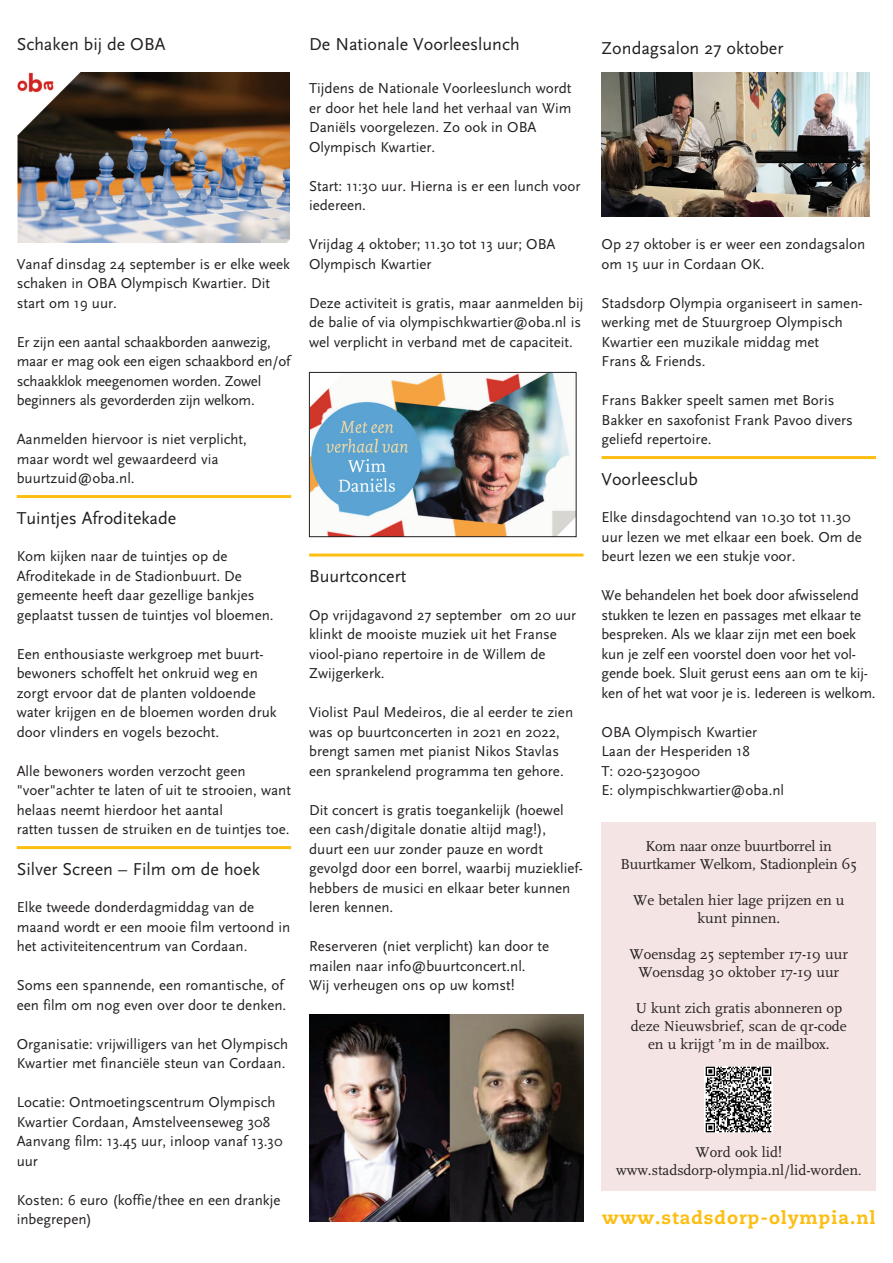
<style>
.page{position:relative;width:893px;height:1263px;background:#fff}
.page>*{position:absolute;margin:0;border:0;box-sizing:border-box;transform-origin:0 0}
.t1{font:18px "Scala Sans";color:#231f20}
.t2{font:800 18px "Caecilia";letter-spacing:.055em;color:#fdbe12}
.t3{font:15px/19.5px "Scala Sans";color:#231f20}
.t4{font:15px/18px "Scala";color:#231f20;text-align:center}
.s1{font-size:13.5px}
</style>
<div class="page">
<hr style="left:17px;top:495px;width:274px;height:3px;background:#fdbe12">
<hr style="left:17px;top:846px;width:274px;height:3px;background:#fdbe12">
<hr style="left:309px;top:553px;width:275px;height:3px;background:#fdbe12">
<hr style="left:602px;top:456px;width:274px;height:3px;background:#fdbe12">
<img style="left:309px;top:1014px;width:275px;height:208px">
<div style="left:602px;top:822px;width:274px;height:368px;background:#f5e4e4"></div>
<svg style="left:705px;top:1066px;width:68px;height:67px"></svg>
<img style="left:706px;top:1066px;width:66px;height:67px">
<img style="left:601px;top:73px;width:268px;height:143px">
<img style="left:17px;top:73px;width:273px;height:170px">
<img style="left:311px;top:374px;width:263px;height:161px">
<div style="left:309px;top:372px;width:267px;height:165px;border:1px solid #231f20"></div>
<p class="t1" style="left:17px;top:34px;width:150px">Schaken bij de OBA</p>
<p class="t3" style="left:17px;top:254px;width:275px">Vanaf dinsdag 24 september is er elke week schaken in OBA Olympisch Kwartier. Dit start om 19 uur.</p>
<p class="t3" style="left:17px;top:332px;width:275px">Er zijn een aantal schaakborden aanwezig, maar er mag ook een eigen schaakbord en/of schaakklok meegenomen worden. Zowel beginners als gevorderden zijn welkom.</p>
<p class="t3" style="left:17px;top:429px;width:232px">Aanmelden hiervoor is niet verplicht, maar wordt wel gewaardeerd via buurtzuid@oba.nl.</p>
<p class="t1" style="left:17px;top:507px;width:161px">Tuintjes Afroditekade</p>
<p class="t3" style="left:17px;top:546px;width:258px">Kom kijken naar de tuintjes op de Afroditekade in de Stadionbuurt. De gemeente heeft daar gezellige bankjes geplaatst tussen de tuintjes vol bloemen.</p>
<p class="t3" style="left:17px;top:644px;width:261px">Een enthousiaste werkgroep met buurt&shy;bewoners schoffelt het onkruid weg en zorgt ervoor dat de planten voldoende water krijgen en de bloemen worden druk door vlinders en vogels bezocht.</p>
<p class="t3" style="left:17px;top:761px;width:276px">Alle bewoners worden verzocht geen "voer"achter te laten of uit te strooien, want helaas neemt hierdoor het aantal<br>ratten tussen de struiken en de tuintjes toe.</p>
<p class="t1" style="left:17px;top:858px;width:245px">Silver Screen – Film om de hoek</p>
<p class="t3" style="left:17px;top:897px;width:275px">Elke tweede donderdagmiddag van de maand wordt er een mooie film vertoond in het activiteitencentrum van Cordaan.</p>
<p class="t3" style="left:17px;top:975px;width:271px">Soms een spannende, een romantische, of een film om nog even over door te denken.</p>
<p class="t3" style="left:17px;top:1034px;width:273px">Organisatie: vrijwilligers van het Olympisch<br>Kwartier met financiële steun van Cordaan.</p>
<p class="t3" style="left:17px;top:1092px;width:267px">Locatie: Ontmoetingscentrum Olympisch<br>Kwartier Cordaan, Amstelveenseweg 308<br>Aanvang film: 13.45 uur, inloop vanaf 13.30 uur</p>
<p class="t3" style="left:17px;top:1190px;width:265px">Kosten: 6 euro (koffie/thee en een drankje inbegrepen)</p>
<p class="t1" style="left:309px;top:34px;width:212px">De Nationale Voorleeslunch</p>
<p class="t3" style="left:309px;top:78px;width:264px">Tijdens de Nationale Voorleeslunch wordt er door het hele land het verhaal van Wim Daniëls voorgelezen. Zo ook in OBA Olympisch Kwartier.</p>
<p class="t3" style="left:309px;top:176px;width:273px">Start: 11:30 uur. Hierna is er een lunch voor iedereen.</p>
<p class="t3" style="left:309px;top:234px;width:248px">Vrijdag 4 oktober; 11.30 tot 13 uur; OBA<br>Olympisch Kwartier</p>
<p class="t3" style="left:309px;top:293px;width:276px">Deze activiteit is gratis, maar aanmelden bij de balie of via olympischkwartier@oba.nl is wel verplicht in verband met de capaciteit.</p>
<p class="t1" style="left:309px;top:565px;width:99px">Buurtconcert</p>
<p class="t3" style="left:309px;top:605px;width:269px">Op vrijdagavond 27 september om 20 uur klinkt de mooiste muziek uit het Franse viool-piano repertoire in de Willem de<br>Zwijgerkerk.</p>
<p class="t3" style="left:309px;top:702px;width:266px">Violist Paul Medeiros, die al eerder te zien was op buurtconcerten in 2021 en 2022, brengt samen met pianist Nikos Stavlas een sprankelend programma ten gehore.</p>
<p class="t3" style="left:309px;top:800px;width:275px">Dit concert is gratis toegankelijk (hoewel een cash/digitale donatie altijd mag!), duurt een uur zonder pauze en wordt gevolgd door een borrel, waarbij muzieklief&shy;hebbers de musici en elkaar beter kunnen leren kennen.</p>
<p class="t3" style="left:309px;top:936px;width:242px">Reserveren (niet verplicht) kan door te mailen naar info@buurtconcert.nl.<br>Wij verheugen ons op uw komst!</p>
<p class="t1" style="left:602px;top:37px;width:183px">Zondagsalon 27 oktober</p>
<p class="t3" style="left:602px;top:234px;width:265px">Op 27 oktober is er weer een zondagsalon om 15 uur in Cordaan OK.</p>
<p class="t3" style="left:602px;top:293px;width:263px">Stadsdorp Olympia organiseert in samen&shy;werking met de Stuurgroep Olympisch<br>Kwartier een muzikale middag met<br>Frans &amp; Friends.</p>
<p class="t3" style="left:602px;top:390px;width:253px">Frans Bakker speelt samen met Boris<br>Bakker en saxofonist Frank Pavoo divers geliefd repertoire.</p>
<p class="t1" style="left:602px;top:468px;width:98px">Voorleesclub</p>
<p class="t3" style="left:602px;top:507px;width:262px">Elke dinsdagochtend van 10.30 tot 11.30 uur lezen we met elkaar een boek. Om de beurt lezen we een stukje voor.</p>
<p class="t3" style="left:602px;top:585px;width:276px">We behandelen het boek door afwisselend stukken te lezen en passages met elkaar te bespreken. Als we klaar zijn met een boek kun je zelf een voorstel doen voor het vol&shy;gende boek. Sluit gerust eens aan om te kij&shy;ken of het wat voor je is. Iedereen is welkom.</p>
<p class="t3" style="left:602px;top:722px;width:184px">OBA Olympisch Kwartier<br>Laan der Hesperiden 18<br>T: 020-5230900<br>E: olympischkwartier@oba.nl</p>
<p class="t4" style="left:620px;top:837px;width:238px">Kom naar onze buurtborrel in<br>Buurtkamer Welkom, Stadionplein 65</p>
<p class="t4" style="left:633px;top:891px;width:213px">We betalen hier lage prijzen en u kunt pinnen.</p>
<p class="t4" style="left:630px;top:945px;width:220px">Woensdag 25 september 17-19 uur<br>Woensdag 30 oktober 17-19 uur</p>
<p class="t4" style="left:631px;top:999px;width:218px">U kunt zich gratis abonneren op deze Nieuwsbrief, scan de qr-code en u krijgt ’m in de mailbox.</p>
<p class="t4" style="left:616px;top:1143px;width:247px">Word ook lid! www.stadsdorp-olympia.nl/lid-worden<span class="s1">.</span></p>
<p class="t2" style="left:602px;top:1210px;width:275px">www.stadsdorp-olympia.nl</p>
</div>
